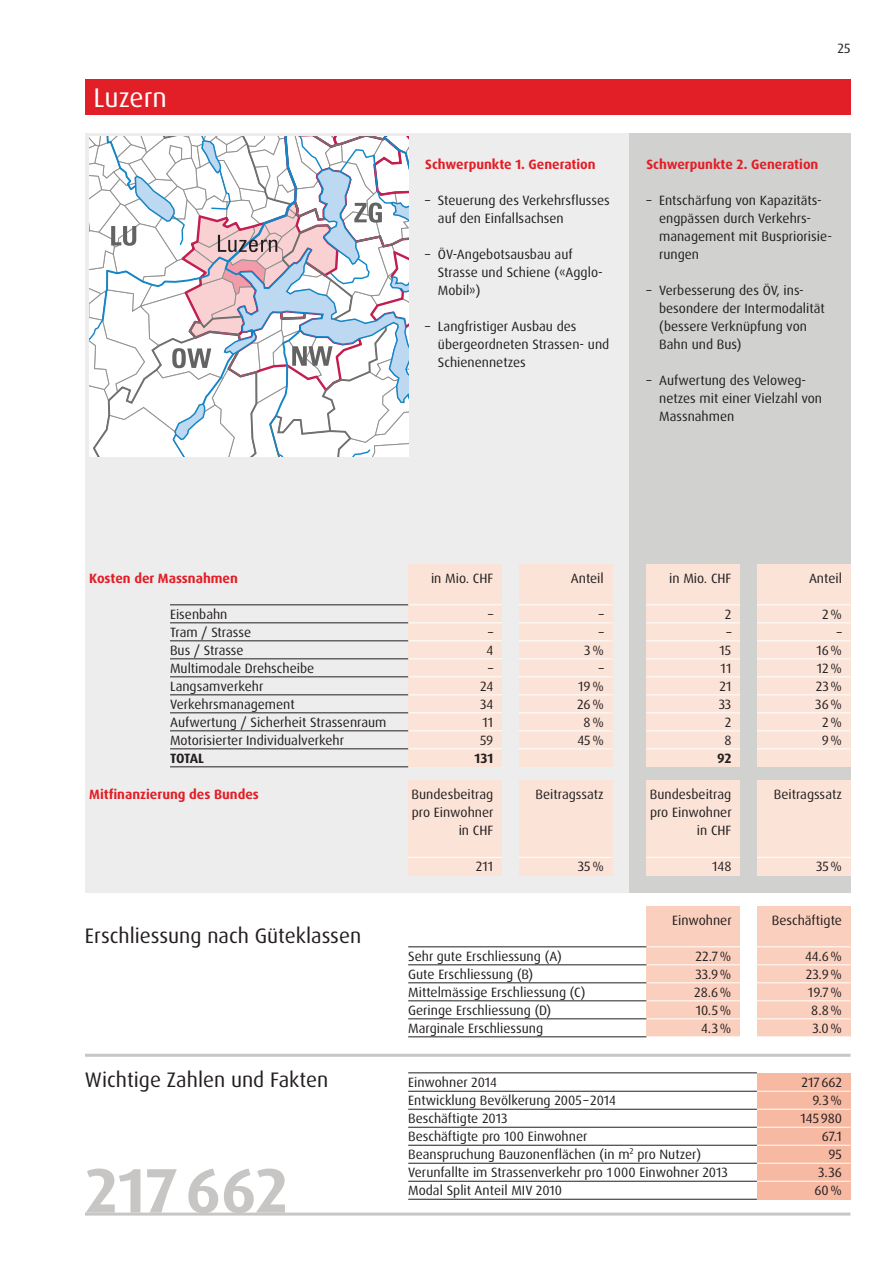
<style>
.page{position:relative;width:893px;height:1263px;background:#fff}
.page>*{position:absolute;margin:0;border:0;box-sizing:border-box;transform-origin:0 0}
.t1{font:700 63px "Dax OT";color:#c7c6c5}
.t2{font:27px "Dax OT";color:#fff}
.t3{font:21px "Dax OT";color:#231f20}
.t4{font:13.5px/18px "Dax OT";color:#231f20}
.t5{font:700 13.5px "Dax OT";color:#e21e26}
.t6{font:700 13.5px "Dax OT";letter-spacing:-.025em;color:#231f20}
</style>
<div class="page">
<div style="left:85px;top:133px;width:765px;height:759px;background:#ededee"></div>
<div style="left:629px;top:133px;width:221px;height:759px;background:#d1d1d0"></div>
<div style="left:85px;top:79px;width:765px;height:36px;background:#e21e26"></div>
<div style="left:646px;top:907px;width:94px;height:130px;background:#fbcfbd"></div>
<div style="left:757px;top:1073px;width:93px;height:127px;background:#f7b9a2"></div>
<div style="left:519px;top:781px;width:93px;height:95px;background:#fce3d7"></div>
<div style="left:757px;top:781px;width:93px;height:95px;background:#fce3d7"></div>
<div style="left:408px;top:781px;width:94px;height:95px;background:#fce3d7"></div>
<div style="left:646px;top:781px;width:94px;height:95px;background:#fce3d7"></div>
<div style="left:757px;top:907px;width:93px;height:130px;background:#fbcfbd"></div>
<hr style="left:646px;top:946px;width:204px;height:1px;background:#fff">
<hr style="left:408px;top:947px;width:238px;height:1px;background:#231f20">
<hr style="left:757px;top:1091px;width:93px;height:1px;background:#fff">
<hr style="left:408px;top:1091px;width:349px;height:1px;background:#231f20">
<hr style="left:646px;top:964px;width:204px;height:1px;background:#fff">
<hr style="left:408px;top:965px;width:238px;height:1px;background:#231f20">
<hr style="left:757px;top:1109px;width:93px;height:1px;background:#fff">
<hr style="left:408px;top:1109px;width:349px;height:1px;background:#231f20">
<hr style="left:408px;top:1073px;width:349px;height:1px;background:#231f20">
<hr style="left:408px;top:857px;width:94px;height:1px;background:#fff">
<hr style="left:519px;top:857px;width:93px;height:1px;background:#fff">
<hr style="left:646px;top:857px;width:94px;height:1px;background:#fff">
<hr style="left:757px;top:857px;width:93px;height:1px;background:#fff">
<hr style="left:646px;top:982px;width:204px;height:1px;background:#fff">
<hr style="left:408px;top:983px;width:238px;height:1px;background:#231f20">
<hr style="left:757px;top:1127px;width:93px;height:1px;background:#fff">
<hr style="left:408px;top:1127px;width:349px;height:1px;background:#231f20">
<hr style="left:646px;top:1000px;width:204px;height:1px;background:#fff">
<hr style="left:408px;top:1001px;width:238px;height:1px;background:#231f20">
<hr style="left:757px;top:1145px;width:93px;height:1px;background:#fff">
<hr style="left:408px;top:1145px;width:349px;height:1px;background:#231f20">
<hr style="left:646px;top:1018px;width:204px;height:1px;background:#fff">
<hr style="left:408px;top:1019px;width:238px;height:1px;background:#231f20">
<hr style="left:757px;top:1163px;width:93px;height:1px;background:#fff">
<hr style="left:408px;top:1163px;width:349px;height:1px;background:#231f20">
<hr style="left:646px;top:1036px;width:204px;height:1px;background:#fff">
<hr style="left:408px;top:1037px;width:238px;height:1px;background:#231f20">
<hr style="left:757px;top:1181px;width:93px;height:1px;background:#fff">
<hr style="left:408px;top:1181px;width:349px;height:1px;background:#231f20">
<hr style="left:408px;top:1199px;width:349px;height:1px;background:#231f20">
<hr style="left:85px;top:1054px;width:765px;height:3px;background:#c7c6c5">
<hr style="left:85px;top:1213px;width:765px;height:3px;background:#c7c6c5">
<div style="left:408px;top:565px;width:94px;height:202px;background:#fce3d7"></div>
<div style="left:646px;top:565px;width:94px;height:202px;background:#fce3d7"></div>
<div style="left:519px;top:565px;width:93px;height:202px;background:#fce3d7"></div>
<div style="left:757px;top:565px;width:93px;height:202px;background:#fce3d7"></div>
<hr style="left:757px;top:604px;width:93px;height:1px;background:#fff">
<hr style="left:646px;top:604px;width:94px;height:1px;background:#fff">
<hr style="left:519px;top:604px;width:93px;height:1px;background:#fff">
<hr style="left:408px;top:604px;width:94px;height:1px;background:#fff">
<hr style="left:757px;top:622px;width:93px;height:1px;background:#fff">
<hr style="left:646px;top:622px;width:94px;height:1px;background:#fff">
<hr style="left:519px;top:622px;width:93px;height:1px;background:#fff">
<hr style="left:408px;top:622px;width:94px;height:1px;background:#fff">
<hr style="left:757px;top:640px;width:93px;height:1px;background:#fff">
<hr style="left:646px;top:640px;width:94px;height:1px;background:#fff">
<hr style="left:519px;top:640px;width:93px;height:1px;background:#fff">
<hr style="left:408px;top:640px;width:94px;height:1px;background:#fff">
<hr style="left:757px;top:658px;width:93px;height:1px;background:#fff">
<hr style="left:646px;top:658px;width:94px;height:1px;background:#fff">
<hr style="left:519px;top:658px;width:93px;height:1px;background:#fff">
<hr style="left:408px;top:658px;width:94px;height:1px;background:#fff">
<hr style="left:757px;top:676px;width:93px;height:1px;background:#fff">
<hr style="left:646px;top:676px;width:94px;height:1px;background:#fff">
<hr style="left:519px;top:676px;width:93px;height:1px;background:#fff">
<hr style="left:408px;top:676px;width:94px;height:1px;background:#fff">
<hr style="left:757px;top:694px;width:93px;height:1px;background:#fff">
<hr style="left:646px;top:694px;width:94px;height:1px;background:#fff">
<hr style="left:519px;top:694px;width:93px;height:1px;background:#fff">
<hr style="left:408px;top:694px;width:94px;height:1px;background:#fff">
<hr style="left:757px;top:712px;width:93px;height:1px;background:#fff">
<hr style="left:646px;top:712px;width:94px;height:1px;background:#fff">
<hr style="left:519px;top:712px;width:93px;height:1px;background:#fff">
<hr style="left:408px;top:712px;width:94px;height:1px;background:#fff">
<hr style="left:757px;top:730px;width:93px;height:1px;background:#fff">
<hr style="left:646px;top:730px;width:94px;height:1px;background:#fff">
<hr style="left:519px;top:730px;width:93px;height:1px;background:#fff">
<hr style="left:408px;top:730px;width:94px;height:1px;background:#fff">
<hr style="left:757px;top:748px;width:93px;height:1px;background:#fff">
<hr style="left:646px;top:748px;width:94px;height:1px;background:#fff">
<hr style="left:519px;top:748px;width:93px;height:1px;background:#fff">
<hr style="left:408px;top:748px;width:94px;height:1px;background:#fff">
<svg style="left:89px;top:137px;width:319px;height:631px"></svg>
<h2 class="t2" style="left:93px;top:86px;width:75px">Luzern</h2>
<p class="t4" style="left:837px;top:41px;width:14px">25</p>
<p class="t5" style="left:425px;top:158px;width:172px">Schwerpunkte 1. Generation</p>
<p class="t5" style="left:646px;top:158px;width:174px">Schwerpunkte 2. Generation</p>
<p class="t4" style="left:438px;top:192px;width:173px;text-indent:-13px">– Steuerung des Verkehrsflusses auf den Einfallsachsen</p>
<p class="t4" style="left:438px;top:246px;width:166px;text-indent:-13px">– ÖV-Angebotsausbau auf<br>Strasse und Schiene («Agglo-<br>Mobil»)</p>
<p class="t4" style="left:438px;top:318px;width:173px;text-indent:-13px">– Langfristiger Ausbau des übergeordneten Strassen- und<br>Schienennetzes</p>
<p class="t4" style="left:659px;top:192px;width:174px;text-indent:-13px">– Entschärfung von Kapazitäts&shy;engpässen durch Verkehrs&shy;management mit Buspriorisie&shy;rungen</p>
<p class="t4" style="left:659px;top:282px;width:167px;text-indent:-13px">– Verbesserung des ÖV, ins&shy;besondere der Intermodalität (bessere Verknüpfung von<br>Bahn und Bus)</p>
<p class="t4" style="left:659px;top:372px;width:165px;text-indent:-13px">– Aufwertung des Veloweg&shy;netzes mit einer Vielzahl von<br>Massnahmen</p>
<p class="t5" style="left:89px;top:572px;width:150px">Kosten der Massnahmen</p>
<p class="t4" style="left:170px;top:606px;width:218px">Eisenbahn<br>Tram / Strasse<br>Bus / Strasse<br>Multimodale Drehscheibe<br>Langsamverkehr<br>Verkehrsmanagement<br>Aufwertung / Sicherheit Strassenraum<br>Motorisierter Individualverkehr</p>
<p class="t6" style="left:170px;top:752px;width:36px">TOTAL</p>
<p class="t5" style="left:89px;top:788px;width:171px">Mitfinanzierung des Bundes</p>
<h3 class="t3" style="left:85px;top:926px;width:278px">Erschliessung nach Güteklassen</h3>
<h3 class="t3" style="left:85px;top:1070px;width:245px">Wichtige Zahlen und Fakten</h3>
<h1 class="t1" style="left:85px;top:1164px;width:204px">217 662</h1>
<p class="t4" style="left:431px;top:570px;width:64px">in Mio. CHF</p>
<p class="t4" style="left:480px;top:606px;width:15px;text-align:right">– –<br>4 –<br>24<br>34<br>11<br>59</p>
<p class="t6" style="left:474px;top:752px;width:20px">131</p>
<p class="t4" style="left:412px;top:786px;width:83px;text-align:right">Bundesbeitrag pro Einwohner in CHF</p>
<p class="t4" style="left:476px;top:858px;width:19px">211</p>
<p class="t4" style="left:571px;top:570px;width:34px">Anteil</p>
<p class="t4" style="left:577px;top:606px;width:28px;text-align:right">–<br>–<br>3 % –<br>19 %<br>26 %<br>8 %<br>45 %</p>
<p class="t4" style="left:536px;top:786px;width:70px">Beitragssatz</p>
<p class="t4" style="left:578px;top:858px;width:27px">35 %</p>
<p class="t4" style="left:408px;top:948px;width:179px">Sehr gute Erschliessung (A)<br>Gute Erschliessung (B)<br>Mittelmässige Erschliessung (C)<br>Geringe Erschliessung (D)<br>Marginale Erschliessung</p>
<p class="t4" style="left:669px;top:570px;width:64px">in Mio. CHF</p>
<p class="t4" style="left:719px;top:606px;width:14px;text-align:center">2 –<br>15<br>11<br>21<br>33<br>2<br>8</p>
<p class="t6" style="left:717px;top:752px;width:16px">92</p>
<p class="t4" style="left:650px;top:786px;width:83px;text-align:right">Bundesbeitrag pro Einwohner in CHF</p>
<p class="t4" style="left:712px;top:858px;width:21px">148</p>
<p class="t4" style="left:672px;top:912px;width:61px">Einwohner</p>
<p class="t4" style="left:694px;top:948px;width:39px;text-align:center">22.7 %<br>33.9 %<br>28.6 %<br>10.5 %<br>4.3 %</p>
<p class="t4" style="left:408px;top:1074px;width:321px">Einwohner 2014<br>Entwicklung Bevölkerung 2005 – 2014<br>Beschäftigte 2013<br>Beschäftigte pro 100 Einwohner<br>Beanspruchung Bauzonenflächen (in m<sup>2</sup> pro Nutzer)<br>Verunfallte im Strassenverkehr pro 1 000 Einwohner 2013<br>Modal Split Anteil MIV 2010</p>
<p class="t4" style="left:809px;top:570px;width:34px">Anteil</p>
<p class="t4" style="left:815px;top:606px;width:28px;text-align:right">2 % –<br>16 %<br>12 %<br>23 %<br>36 %<br>2 %<br>9 %</p>
<p class="t4" style="left:774px;top:786px;width:70px">Beitragssatz</p>
<p class="t4" style="left:816px;top:858px;width:27px">35 %</p>
<p class="t4" style="left:772px;top:912px;width:72px">Beschäftigte</p>
<p class="t4" style="left:805px;top:948px;width:38px;text-align:center">44.6 %<br>23.9 %<br>19.7 %<br>8.8 %<br>3.0 %</p>
<p class="t4" style="left:800px;top:1074px;width:43px;text-align:right">217 662<br>9.3 %<br>145 980<br>67.1<br>95<br>3.36<br>60 %</p>
</div>
